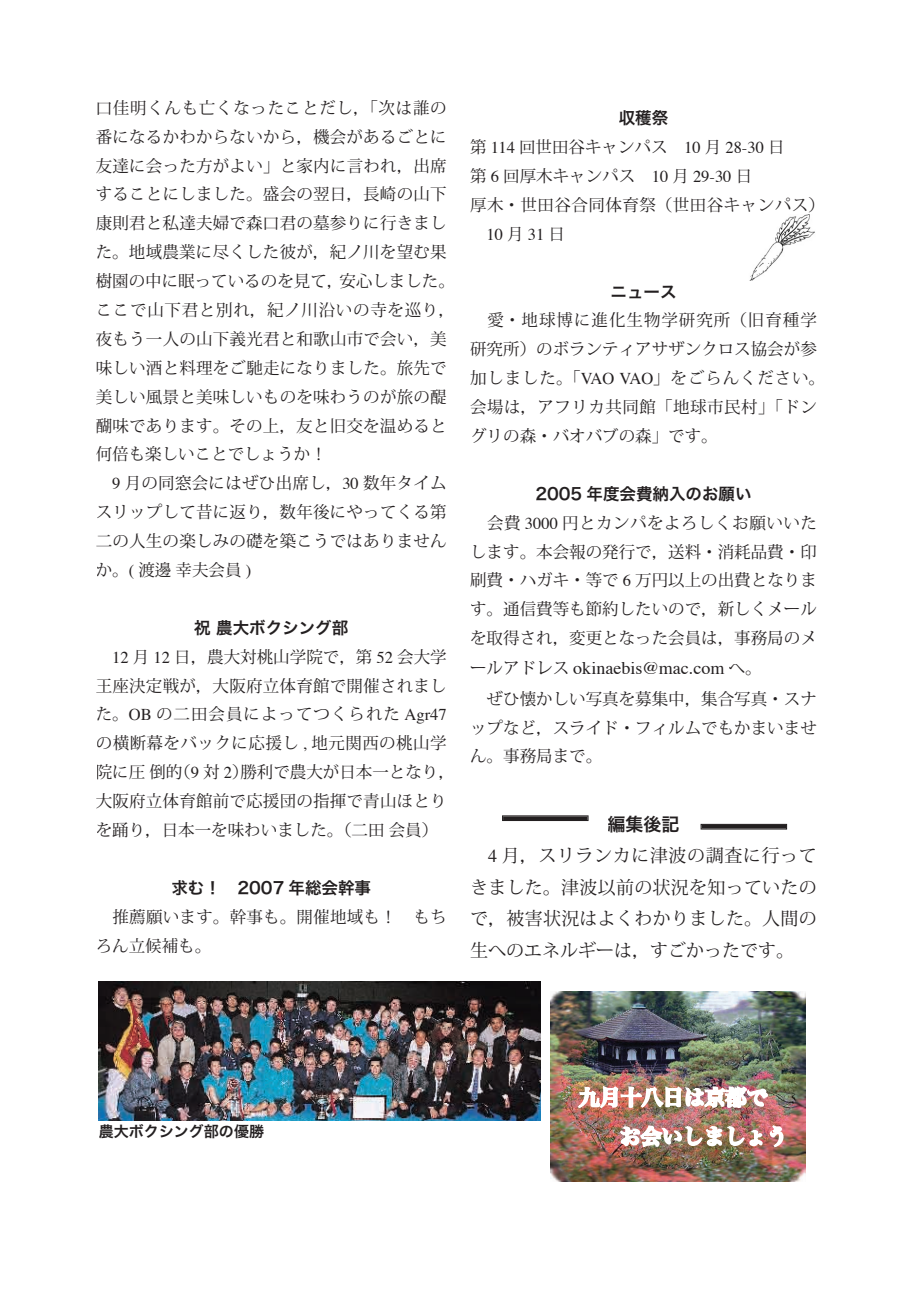
<style>
.page{position:relative;width:919px;height:1289px;background:#fff}
.page>*{position:absolute;margin:0;border:0;box-sizing:border-box;transform-origin:0 0}
.t1{font:18px/31.5px "Koz Min Std";letter-spacing:.015em;color:#231f20;text-align:justify}
.t2{font:18px "Times";color:#231f20}
.t3{font:18px "Hira Kaku Pro W6";color:#231f20}
.t4{font:16.5px/28.8px "Koz Min Std";letter-spacing:.015em;color:#231f20}
.t5{font:16.5px "Hira Kaku Pro W6";color:#231f20}
.t6{font:16.5px "Times";color:#231f20}
.t7{font:16.5px "Koz Min Std";letter-spacing:.06em;color:#231f20}
.t8{font:16.5px "Koz Min Std";letter-spacing:.04em;color:#231f20}
.t9{font:15px "Hira Kaku Pro W6";color:#231f20}
.s1{font-family:"Times"}
.s2{font-family:"Koz Min Std"}
.s3{font-family:"Koz Min Std";font-size:16.5px}
</style>
<div class="page">
<img style="left:99px;top:981px;width:441px;height:139px">
<img style="left:749px;top:214px;width:66px;height:67px">
<img style="left:550px;top:991px;width:255px;height:190px">
<img style="left:576px;top:1084px;width:208px;height:98px">
<svg style="left:502px;top:815px;width:86px;height:6px"></svg>
<svg style="left:503px;top:816px;width:84px;height:4px"></svg>
<hr style="left:504px;top:817px;width:82px;height:2px;background:#231f20">
<svg style="left:700px;top:823px;width:87px;height:6px"></svg>
<hr style="left:701px;top:825px;width:85px;height:3px;background:#231f20">
<p class="t8" style="left:96px;top:97px;width:352px">口佳明くんも亡くなったことだし「，次は誰の</p>
<p class="t4" style="left:96px;top:122px;width:352px">番になるかわからないから，機会があるごとに</p>
<p class="t4" style="left:96px;top:151px;width:352px">友達に会った方がよい」と家内に言われ，出席</p>
<p class="t4" style="left:96px;top:180px;width:352px">することにしました。盛会の翌日，長崎の山下</p>
<p class="t4" style="left:96px;top:209px;width:352px">康則君と私達夫婦で森口君の墓参りに行きまし</p>
<p class="t4" style="left:96px;top:238px;width:352px">た。地域農業に尽くした彼が，紀ノ川を望む果</p>
<p class="t4" style="left:339px;top:267px;width:117px">安心しました。</p>
<p class="t4" style="left:96px;top:267px;width:361px">樹園の中に眠っているのを見て，<br>ここで山下君と別れ，紀ノ川沿いの寺を巡り，夜もう一人の山下義光君と和歌山市で会い，美味しい酒と料理をご馳走になりました。旅先で美しい風景と美味しいものを味わうのが旅の醍醐味であります。その上，友と旧交を温めると何倍も楽しいことでしょうか!</p>
<p class="t4" style="left:96px;top:469px;width:352px;text-align:justify;text-indent:16px"><span class="s1">9</span> 月の同窓会にはぜひ出席し，<span class="s1">30</span> 数年タイムスリップして昔に返り，数年後にやってくる第二の人生の楽しみの礎を築こうではありませんか。<span class="s1">(</span> 渡邊幸夫会員 <span class="s1">(</span></p>
<p class="t5" style="left:194px;top:612px;width:155px">祝農大ボクシング部</p>
<p class="t4" style="left:112px;top:642px;width:336px"><span class="s1">12</span> 月 <span class="s1">12</span> 日，農大対桃山学院で，第 <span class="s1">52</span> 会大学</p>
<p class="t4" style="left:96px;top:671px;width:352px">王座決定戦が，大阪府立体育館で開催されまし</p>
<p class="t7" style="left:96px;top:704px;width:352px">た。<span class="s1">OB</span> の二田会員によってつくられた <span class="s1">Agr47</span></p>
<p class="t4" style="left:96px;top:729px;width:352px">の横断幕をバックに応援し <span class="s1">,</span> 地元関西の桃山学</p>
<p class="t4" style="left:240px;top:758px;width:216px">勝利で農大が日本一となり，</p>
<p class="t4" style="left:174px;top:758px;width:76px">（ <span class="s1">9</span> 対 ）<span class="s1">2</span></p>
<p class="t4" style="left:96px;top:758px;width:352px">院に圧倒的<br>大阪府立体育館前で応援団の指揮で青山ほとりを踊り，日本一を味わいました。（二田会員(</p>
<p class="t5" style="left:171px;top:872px;width:201px">求む！　2007 年総会幹事</p>
<p class="t4" style="left:96px;top:902px;width:302px">　推薦願います。幹事も。開催地域も！ろん立候補も。</p>
<p class="t4" style="left:413px;top:902px;width:35px">もち</p>
<p class="t5" style="left:618px;top:103px;width:51px">収穫祭</p>
<p class="t4" style="left:470px;top:133px;width:199px">第 <span class="s1">114</span> 回世田谷キャンパス</p>
<p class="t6" style="left:651px;top:166px;width:102px">10 <span class="s2">月</span> 29-30 <span class="s2">日</span></p>
<p class="t6" style="left:684px;top:137px;width:102px">10 <span class="s2">月</span> 28-30 <span class="s2">日</span></p>
<p class="t4" style="left:470px;top:162px;width:356px">第 <span class="s1">6</span> 回厚木キャンパス<br>厚木・世田谷合同体育祭（世田谷キャンパス(</p>
<p class="t6" style="left:486px;top:224px;width:80px">10 <span class="s2">月</span> 31 <span class="s2">日</span></p>
<p class="t5" style="left:610px;top:276px;width:67px">ニュース</p>
<p class="t4" style="left:470px;top:306px;width:356px">　愛・地球博に進化生物学研究所（旧育種学研究所）のボランティアサザンクロス協会が参加しました。「<span class="s1">VAO VAO</span>」をごらんください。会場は，アフリカ共同館「地球市民村」「ドングリの森・バオバブの森」です。</p>
<p class="t5" style="left:535px;top:478px;width:218px">2005 年度会費納入のお願い</p>
<p class="t4" style="left:470px;top:508px;width:348px;text-align:justify">　会費 <span class="s1">3000</span> 円とカンパをよろしくお願いいたします。本会報の発行で，送料・消耗品費・印刷費・ハガキ・等で <span class="s1">6</span> 万円以上の出費となります。通信費等も節約したいので，新しくメールを取得され，変更となった会員は，事務局のメ</p>
<p class="t2" style="left:470px;top:657px;width:293px"><span class="s3">ールアドレス</span> okinaebis@mac.com <span class="s3">へ。</span></p>
<p class="t4" style="left:470px;top:684px;width:348px;text-align:justify;text-indent:16px">ぜひ懐かしい写真を募集中，集合写真・スナップなど，スライド・フィルムでもかまいません。事務局まで。</p>
<p class="t3" style="left:607px;top:807px;width:73px">編集後記</p>
<p class="t1" style="left:470px;top:839px;width:348px;text-indent:18px"><span class="s1">4</span> 月，スリランカに津波の調査に行ってきました。津波以前の状況を知っていたので，被害状況はよくわかりました。人間の生へのエネルギーは，すごかったです。</p>
<p class="t9" style="left:99px;top:1117px;width:166px">農大ボクシング部の優勝</p>
</div>
